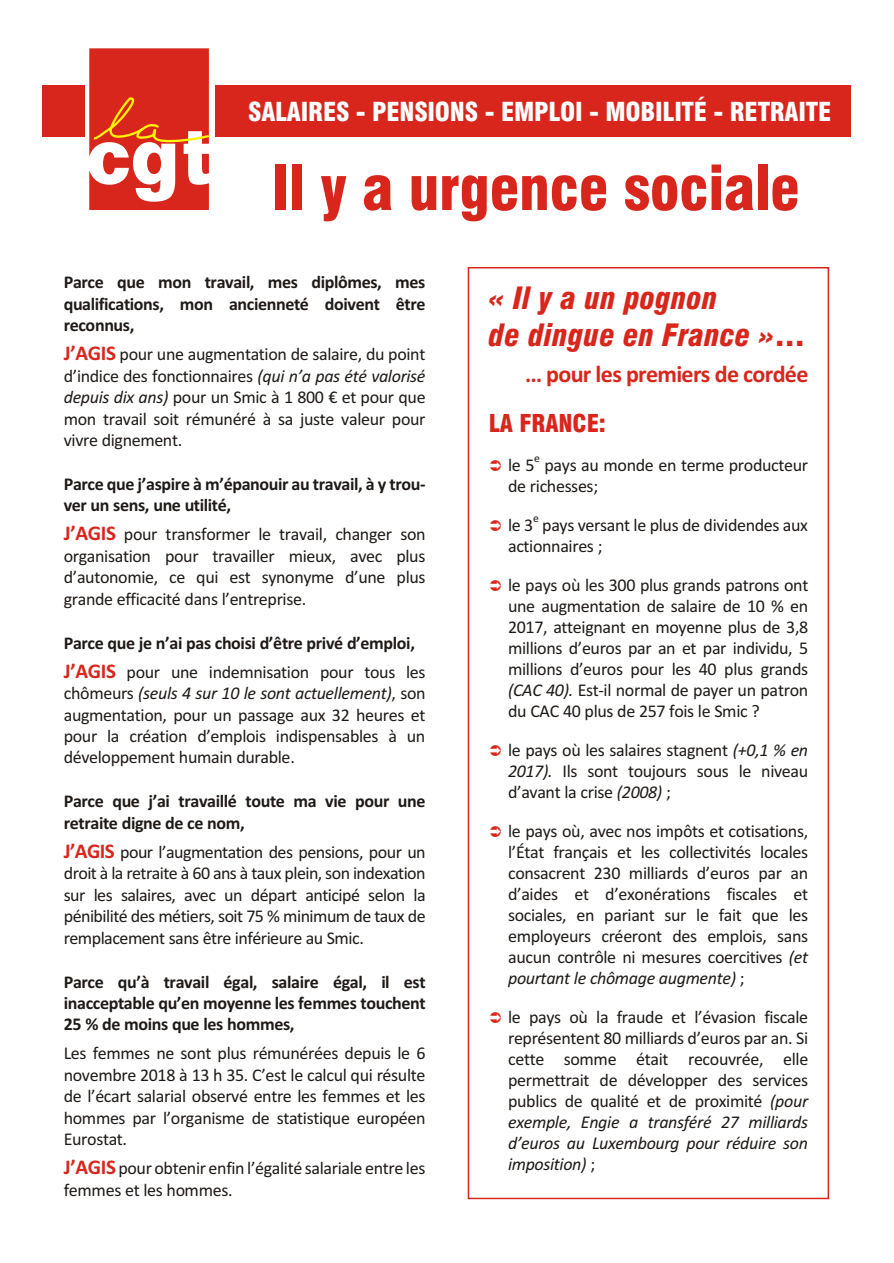
<style>
.page{position:relative;width:894px;height:1263px;background:#fff}
.page>*{position:absolute;margin:0;border:0;box-sizing:border-box;transform-origin:0 0}
.t1{font:60px "Swis 721 Blk Cn BT";letter-spacing:-.005em;color:#d9261c}
.t2{font:italic 30px/37.5px "Swis 721 Blk Cn BT";letter-spacing:.005em;color:#d9261c}
.t3{font:25.5px "Swis 721 Blk Cn BT";letter-spacing:-.005em;color:#fff}
.t4{font:700 24px "Calibri";letter-spacing:-.03em;color:#d9261c}
.t5{font:24px "Swis 721 Blk Cn BT";letter-spacing:-.005em;color:#d9261c}
.t6{font:18px/21px "Calibri";letter-spacing:-.02em;color:#1f1a17;text-align:justify}
.t7{font:700 18px/21.5px "Calibri";letter-spacing:-.02em;color:#1f1a17}
.t8{font:11.7px "Calibri";color:#1f1a17}
.s1{font-weight:700;font-size:21px;color:#d9261c}
.s2{font-style:italic}
.s3{font-size:21px;color:#d9261c}
.s4{font-weight:400}
.s5{font-style:normal}
</style>
<div class="page">
<div style="left:43px;top:85px;width:807px;height:51px;background:#d9261c"></div>
<div style="left:468px;top:267px;width:361px;height:932px;border:2px solid #d9261c"></div>
<div style="left:85px;top:43px;width:130px;height:173px;background:#fff"></div>
<svg style="left:89px;top:48px;width:121px;height:162px"></svg>
<h3 class="t3" style="left:248px;top:102px;width:585px">SALAIRES - PENSIONS - EMPLOI - MOBILITÉ - RETRAITE</h3>
<h1 class="t1" style="left:272px;top:164px;width:530px">Il y a urgence sociale</h1>
<p class="t7" style="left:64px;top:273px;width:363px;text-align:justify">Parce que mon travail, mes diplômes, mes qualifications, mon ancienneté doivent être reconnus,</p>
<p class="t6" style="left:64px;top:345px;width:363px;line-height:21.5px"><span class="s1">J’AGIS</span> pour une augmentation de salaire, du point d’indice des fonctionnaires <span class="s2">(qui n’a pas été valorisé depuis dix ans)</span> pour un Smic à 1 800 € et pour que mon travail soit rémunéré à sa juste valeur pour vivre dignement.</p>
<p class="t7" style="left:64px;top:475px;width:363px">Parce que j’aspire à m’épanouir au travail, à y trou&shy;ver un sens, une utilité,</p>
<p class="t6" style="left:64px;top:525px;width:363px;line-height:21.5px"><span class="s1">J’AGIS</span> pour transformer le travail, changer son organisation pour travailler mieux, avec plus d’autonomie, ce qui est synonyme d’une plus grande efficacité dans l’entreprise.</p>
<p class="t7" style="left:64px;top:630px;width:363px;line-height:29px">Parce que je n’ai pas choisi d’être privé d’emploi,<br><span class="s3">J’AGIS</span> <span class="s4">pour une indemnisation pour tous les</span></p>
<p class="t6" style="left:64px;top:684px;width:363px;line-height:21.5px">chômeurs <span class="s2">(seuls 4 sur 10 le sont actuellement)</span>, son augmentation, pour un passage aux 32 heures et pour la création d’emplois indispensables à un développement humain durable.</p>
<p class="t7" style="left:64px;top:792px;width:363px">Parce que j’ai travaillé toute ma vie pour une retraite digne de ce nom,</p>
<p class="t6" style="left:64px;top:843px;width:363px;line-height:21.5px"><span class="s1">J’AGIS</span> pour l’augmentation des pensions, pour un droit à la retraite à 60 ans à taux plein, son indexation sur les salaires, avec un départ anticipé selon la pénibilité des métiers, soit 75 % minimum de taux de remplacement sans être inférieure au Smic.</p>
<p class="t7" style="left:64px;top:972px;width:363px;text-align:justify">Parce qu’à travail égal, salaire égal, il est inacceptable qu’en moyenne les femmes touchent 25 % de moins que les hommes,</p>
<p class="t6" style="left:64px;top:1044px;width:363px;line-height:21.5px">Les femmes ne sont plus rémunérées depuis le 6 novembre 2018 à 13 h 35. C’est le calcul qui résulte de l’écart salarial observé entre les femmes et les hommes par l’organisme de statistique européen Eurostat.</p>
<p class="t6" style="left:64px;top:1159px;width:363px;line-height:21.5px"><span class="s1">J’AGIS</span> pour obtenir enfin l’égalité salariale entre les femmes et les hommes.</p>
<h2 class="t2" style="left:489px;top:282px;width:317px">« Il y a un pognon<br>de dingue en France »<span class="s5">…</span></h2>
<h3 class="t4" style="left:525px;top:364px;width:285px">… pour les premiers de cordée</h3>
<h3 class="t5" style="left:489px;top:414px;width:118px">LA FRANCE:</h3>
<p class="t6" style="left:508px;top:456px;width:28px">le 5</p>
<p class="t8" style="left:534px;top:453px;width:7px">e</p>
<p class="t6" style="left:508px;top:456px;width:302px;text-indent:36px">pays au monde en terme producteur de richesses;</p>
<p class="t6" style="left:508px;top:516px;width:27px">le 3</p>
<p class="t8" style="left:533px;top:513px;width:7px">e</p>
<p class="t6" style="left:508px;top:516px;width:301px;text-indent:34px">pays versant le plus de dividendes aux actionnaires ;</p>
<p class="t6" style="left:508px;top:576px;width:302px">le pays où les 300 plus grands patrons ont une augmentation de salaire de 10 % en 2017, atteignant en moyenne plus de 3,8 millions d’euros par an et par individu, 5 millions d’euros pour les 40 plus grands <span class="s2">(CAC 40).</span> Est-il normal de payer un patron du CAC 40 plus de 257 fois le Smic ?</p>
<p class="t6" style="left:508px;top:741px;width:302px">le pays où les salaires stagnent <span class="s2">(+0,1 % en 2017).</span> Ils sont toujours sous le niveau d’avant la crise <span class="s2">(2008)</span> ;</p>
<p class="t6" style="left:508px;top:822px;width:302px">le pays où, avec nos impôts et cotisations, l’État français et les collectivités locales consacrent 230 milliards d’euros par an d’aides et d’exonérations fiscales et sociales, en pariant sur le fait que les employeurs créeront des emplois, sans aucun contrôle ni mesures coercitives <span class="s2">(et pourtant le chômage augmente)</span> ;</p>
<p class="t6" style="left:508px;top:1008px;width:302px">le pays où la fraude et l’évasion fiscale représentent 80 milliards d’euros par an. Si cette somme était recouvrée, elle permettrait de développer des services publics de qualité et de proximité <span class="s2">(pour exemple, Engie a transféré 27 milliards d’euros au Luxembourg pour réduire son imposition)</span> ;</p>
</div>
